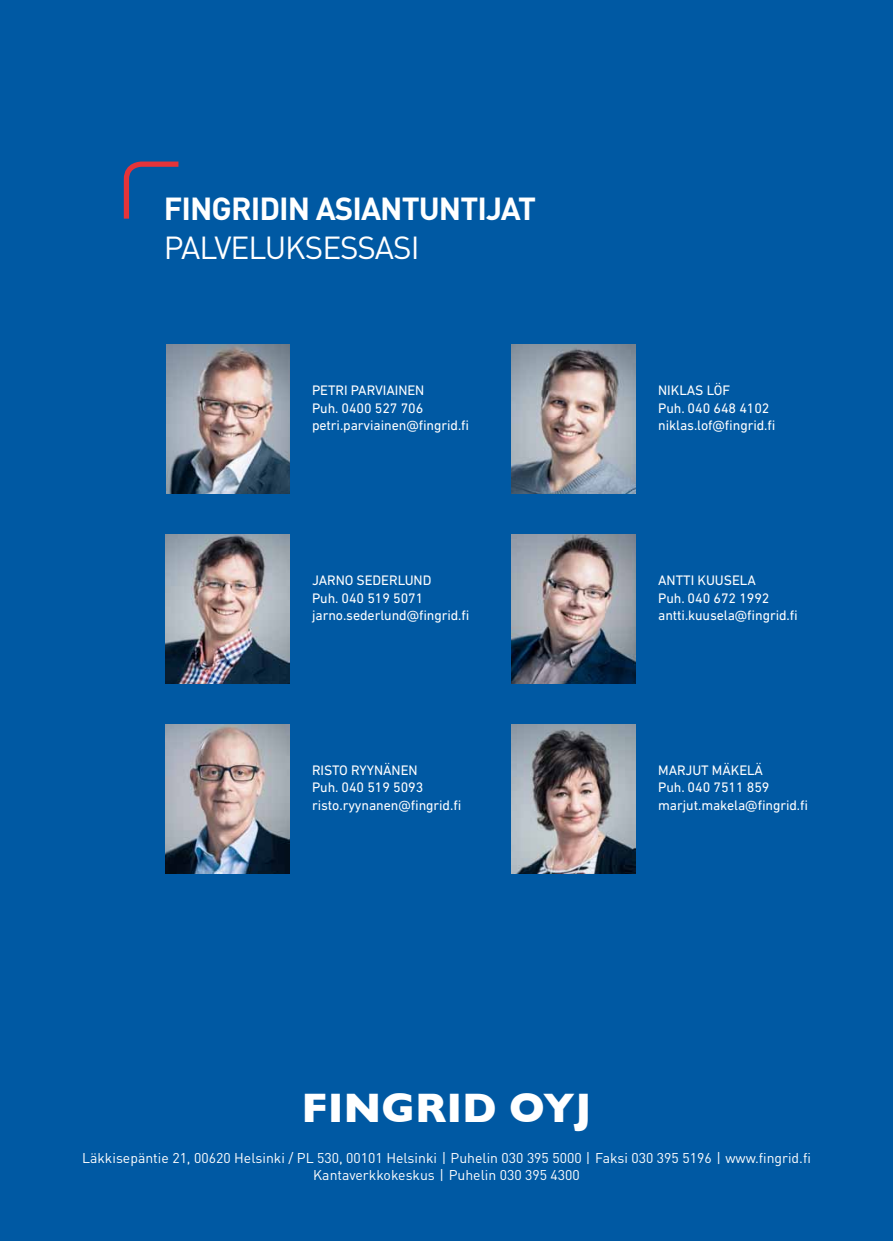
<style>
.page{position:relative;width:893px;height:1241px;background:#fff}
.page>*{position:absolute;margin:0;border:0;box-sizing:border-box;transform-origin:0 0}
.t1{font:700 42px "Gill Sans";color:#fff}
.t2{font:700 31.5px "DIN";letter-spacing:-.03em;color:#fff}
.t3{font:31.5px "DIN";letter-spacing:-.03em;color:#fff}
.t4{font:14px/17.5px "DIN Next LT Pro";letter-spacing:-.005em;color:#fff}
.t5{font:14px/16.8px "DIN";color:#fff;text-align:center}
</style>
<div class="page">
<div style="left:0;top:0;width:893px;height:1240px;background:#0059a3"></div>
<img style="left:166px;top:345px;width:123px;height:148px">
<img style="left:165px;top:534px;width:124px;height:149px">
<img style="left:511px;top:534px;width:124px;height:149px">
<img style="left:511px;top:724px;width:124px;height:149px">
<img style="left:165px;top:724px;width:124px;height:149px">
<img style="left:511px;top:345px;width:124px;height:148px">
<svg style="left:123px;top:161px;width:56px;height:58px"></svg>
<h2 class="t2" style="left:164px;top:188px;width:374px">FINGRIDIN ASIANTUNTIJAT</h2>
<h2 class="t3" style="left:164px;top:228px;width:257px">PALVELUKSESSASI</h2>
<p class="t4" style="left:312px;top:381px;width:159px">PETRI PARVIAINEN<br>Puh. 0400 527 706 petri.parviainen@fingrid.fi</p>
<p class="t4" style="left:658px;top:381px;width:119px">NIKLAS LÖF<br>Puh. 040 648 4102 niklas.lof@fingrid.fi</p>
<p class="t4" style="left:312px;top:571px;width:159px">JARNO SEDERLUND<br>Puh. 040 519 5071 jarno.sederlund@fingrid.fi</p>
<p class="t4" style="left:658px;top:571px;width:141px">ANTTI KUUSELA<br>Puh. 040 672 1992 antti.kuusela@fingrid.fi</p>
<p class="t4" style="left:312px;top:761px;width:151px">RISTO RYYNÄNEN<br>Puh. 040 519 5093 risto.ryynanen@fingrid.fi</p>
<p class="t4" style="left:658px;top:761px;width:151px">MARJUT MÄKELÄ<br>Puh. 040 7511 859 marjut.makela@fingrid.fi</p>
<h1 class="t1" style="left:302px;top:1082px;width:291px">FINGRID OYJ</h1>
<p class="t5" style="left:82px;top:1149px;width:730px">Läkkisepäntie 21, 00620 Helsinki / PL 530, 00101 Helsinki | Puhelin 030 395 5000 | Faksi 030 395 5196 | www.fingrid.fi<br>Kantaverkkokeskus | Puhelin 030 395 4300</p>
</div>
